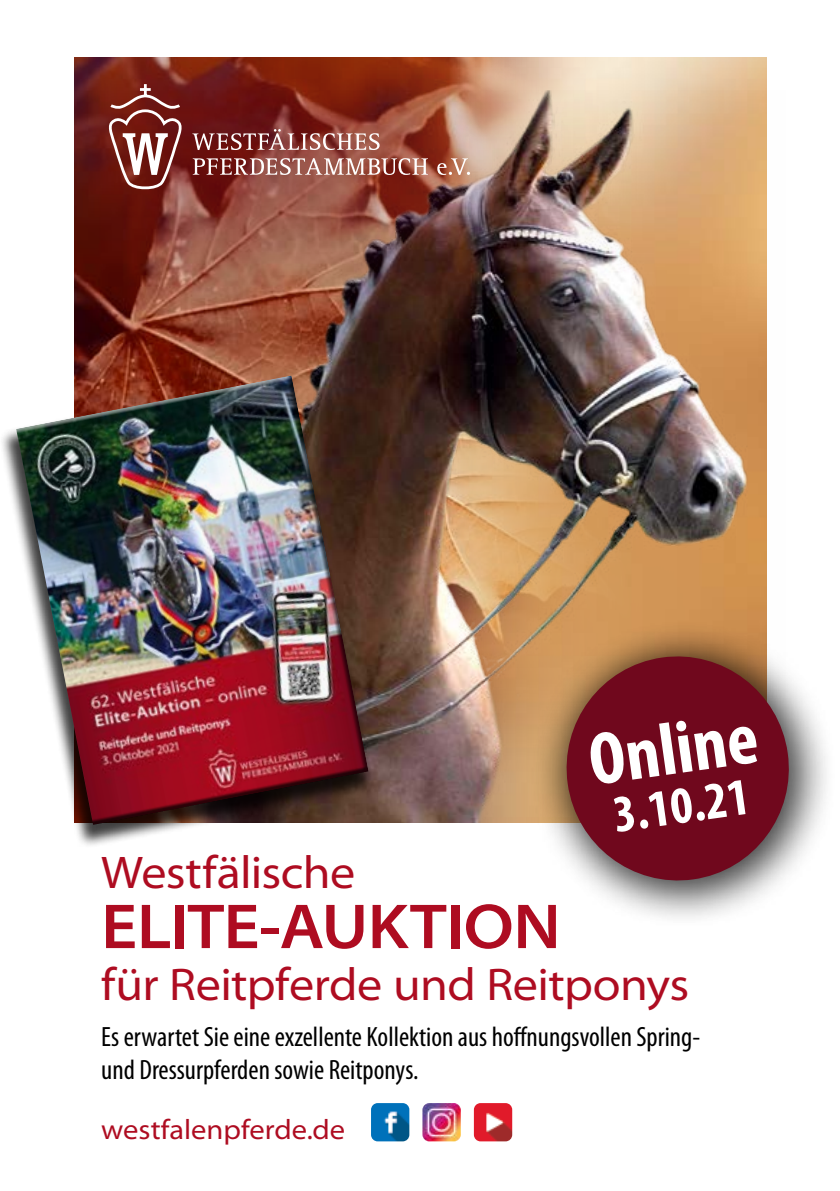
<style>
.page{position:relative;width:840px;height:1191px;background:#fff}
.page>*{position:absolute;margin:0;border:0;box-sizing:border-box;transform-origin:0 0}
.t1{font:700 condensed 74.6px "Myriad Pro";color:#fff}
.t2{font:600 semi-expanded 64px "Myriad Pro";letter-spacing:-.005em;color:#ae0c21}
.t3{font:700 condensed 52.6px "Myriad Pro";color:#fff}
.t4{font:semi-expanded 46px "Myriad Pro";letter-spacing:-.015em;color:#ae0c21}
.t5{font:condensed 28px/33.6px "Myriad Pro";color:#000}
.t6{font:semi-expanded 28px "Myriad Pro";color:#ae0c21}
</style>
<div class="page">
<img style="left:422px;top:1103px;width:38px;height:38px">
<img style="left:371px;top:1103px;width:38px;height:38px">
<img style="left:473px;top:1103px;width:39px;height:38px">
<img style="left:74px;top:91px;width:693px;height:731px">
<div style="left:529px;top:619px;width:307px;height:309px;background:#000;opacity:.75"></div>
<svg style="left:559px;top:649px;width:236px;height:239px;background:#83363e"></svg>
<div style="left:0;top:0;width:646px;height:367px;background:#70081d;opacity:.75"></div>
<svg style="left:192px;top:129px;width:187px;height:21px;background:#9b5d59"></svg>
<svg style="left:193px;top:158px;width:235px;height:17px;background:#af7972"></svg>
<svg style="left:437px;top:158px;width:33px;height:17px"></svg>
<svg style="left:109px;top:84px;width:74px;height:105px"></svg>
<div style="left:0;top:0;width:805px;height:57px;background:#fff"></div>
<div style="left:0;top:0;width:74px;height:839px;background:#fff"></div>
<div style="left:0;top:375px;width:374px;height:472px;background:#000;opacity:.75"></div>
<img style="left:16px;top:375px;width:353px;height:451px">
<h1 class="t1" style="left:582px;top:714px;width:171px;rotate:-8deg">Online</h1>
<h3 class="t3" style="left:608px;top:782px;width:138px;rotate:-8deg">3.10.21</h3>
<h3 class="t4" style="left:101px;top:843px;width:255px">Westfälische</h3>
<h2 class="t2" style="left:101px;top:885px;width:460px">ELITE-AUKTION</h2>
<h3 class="t4" style="left:101px;top:955px;width:589px">für Reitpferde und Reitponys</h3>
<p class="t5" style="left:101px;top:1019px;width:600px">Es erwartet Sie eine exzellente Kollektion aus hoffnungsvollen Spring&shy;und Dressurpferden sowie Reitponys.</p>
<p class="t6" style="left:101px;top:1112px;width:245px">westfalenpferde.de</p>
</div>
